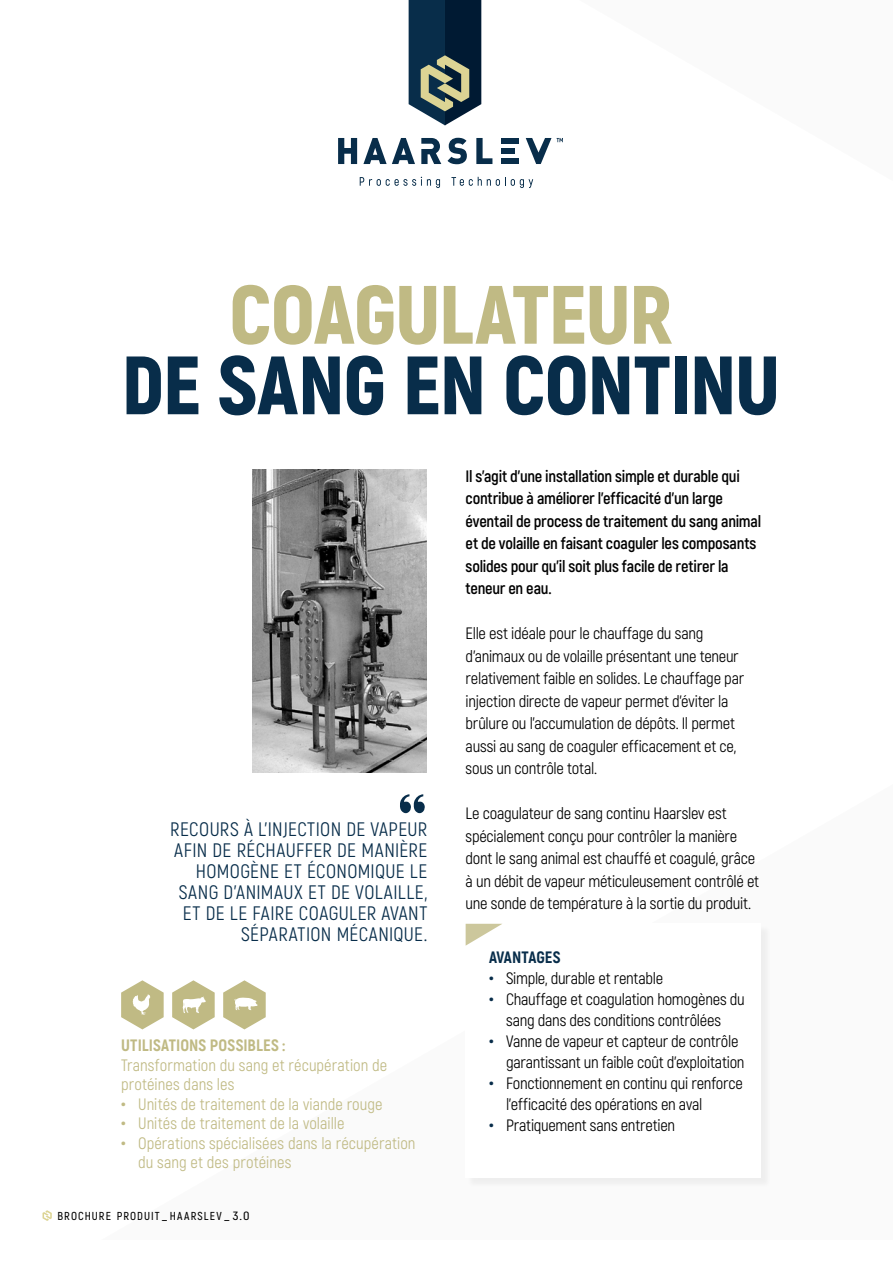
<style>
.page{position:relative;width:893px;height:1263px;background:#fff}
.page>*{position:absolute;margin:0;border:0;box-sizing:border-box;transform-origin:0 0}
.t1{font:900 82.5px "Akrobat";letter-spacing:-.02em;color:#082d4a}
.t2{font:900 82.5px "Akrobat";letter-spacing:-.015em;color:#c0ba84}
.t3{font:19.5px/21px "Akrobat";letter-spacing:.02em;color:#082d4a;text-align:right}
.t4{font:16.5px/22.5px "Akrobat";letter-spacing:-.015em;color:#000}
.t5{font:700 16.5px/22.5px "Akrobat";letter-spacing:-.015em;color:#000}
.t6{font:16.5px/19.5px "Akrobat";letter-spacing:.005em;color:#c0ba84}
.t7{font:800 16.5px "Akrobat";letter-spacing:.01em;color:#c0ba84}
.t8{font:800 16.5px "Akrobat";letter-spacing:.005em;color:#082d4a}
.t9{font:600 11.55px "Akrobat";letter-spacing:.095em;color:#000}
.s1{font-weight:700;font-size:22.5px}
.s2{font-size:12px}
.s3{font-weight:700;font-size:22.5px;color:#082d4a}
</style>
<div class="page">
<svg style="left:43px;top:1210px;width:9px;height:11px"></svg>
<svg style="left:360px;top:177px;width:80px;height:11px"></svg>
<svg style="left:451px;top:177px;width:82px;height:11px"></svg>
<svg style="left:557px;top:138px;width:6px;height:4px"></svg>
<svg style="left:338px;top:138px;width:19px;height:26px"></svg>
<svg style="left:526px;top:138px;width:25px;height:26px"></svg>
<svg style="left:363px;top:138px;width:52px;height:26px"></svg>
<svg style="left:421px;top:138px;width:20px;height:26px"></svg>
<svg style="left:447px;top:138px;width:20px;height:26px"></svg>
<svg style="left:476px;top:138px;width:16px;height:26px"></svg>
<div style="left:501px;top:158px;width:17px;height:6px;background:#082d4a"></div>
<div style="left:501px;top:148px;width:13px;height:6px;background:#082d4a"></div>
<div style="left:501px;top:138px;width:17px;height:6px;background:#082d4a"></div>
<svg style="left:409px;top:0;width:72px;height:125px;background:#384f5b"></svg>
<svg style="left:400px;top:794px;width:25px;height:20px"></svg>
<div style="left:467px;top:925px;width:305px;height:263px;background:#f1f1f1"></div>
<div style="left:466px;top:924px;width:295px;height:254px;background:#fff"></div>
<svg style="left:466px;top:924px;width:36px;height:22px"></svg>
<img style="left:253px;top:470px;width:173px;height:303px">
<svg style="left:172px;top:980px;width:43px;height:49px"></svg>
<svg style="left:223px;top:980px;width:43px;height:49px"></svg>
<svg style="left:121px;top:980px;width:43px;height:49px"></svg>
<h1 class="t2" style="left:229px;top:261px;width:445px">COAGULATEUR</h1>
<h1 class="t1" style="left:121px;top:332px;width:660px">DE SANG EN CONTINU</h1>
<p class="t3" style="left:170px;top:819px;width:259px">RECOURS À L'INJECTION DE VAPEUR<br>AFIN DE RÉCHAUFFER DE MANIÈRE<br>HOMOGÈNE ET ÉCONOMIQUE LE<br>SANG D'ANIMAUX ET DE VOLAILLE,<br>ET DE LE FAIRE COAGULER AVANT<br>SÉPARATION MÉCANIQUE.</p>
<p class="t7" style="left:121px;top:1035px;width:166px">UTILISATIONS POSSIBLES :</p>
<p class="t6" style="left:121px;top:1055px;width:268px">Transformation du sang et récupération de protéines dans les</p>
<p class="t6" style="left:121px;top:1094px;width:263px"><span class="s1">•</span> Unités de traitement de la viande rouge</p>
<p class="t6" style="left:121px;top:1113px;width:225px"><span class="s1">•</span> Unités de traitement de la volaille</p>
<p class="t6" style="left:138px;top:1133px;width:279px;text-indent:-17px"><span class="s1">•</span> Opérations spécialisées dans la récupération du sang et des protéines</p>
<p class="t9" style="left:57px;top:1209px;width:194px">BROCHURE PRODUIT<span class="s2">_</span>HAARSLEV<span class="s2">_ 3.0</span></p>
<p class="t5" style="left:466px;top:464px;width:297px">Il s’agit d’une installation simple et durable qui contribue à améliorer l’efficacité d’un large éventail de process de traitement du sang animal et de volaille en faisant coaguler les composants solides pour qu’il soit plus facile de retirer la teneur en eau.</p>
<p class="t4" style="left:466px;top:622px;width:280px">Elle est idéale pour le chauffage du sang d'animaux ou de volaille présentant une teneur relativement faible en solides. Le chauffage par injection directe de vapeur permet d'éviter la brûlure ou l’accumulation de dépôts. Il permet aussi au sang de coaguler efficacement et ce, sous un contrôle total.</p>
<p class="t4" style="left:466px;top:802px;width:295px">Le coagulateur de sang continu Haarslev est spécialement conçu pour contrôler la manière dont le sang animal est chauffé et coagulé, grâce à un débit de vapeur méticuleusement contrôlé et une sonde de température à la sortie du produit.</p>
<p class="t8" style="left:489px;top:946px;width:73px">AVANTAGES</p>
<p class="t4" style="left:489px;top:967px;width:176px"><span class="s3">•</span> Simple, durable et rentable</p>
<p class="t4" style="left:489px;top:988px;width:257px;line-height:21px;text-align:center"><span class="s3">•</span> Chauffage et coagulation homogènes du sang dans des conditions contrôlées</p>
<p class="t4" style="left:506px;top:1030px;width:240px;line-height:21px;text-indent:-17px"><span class="s3">•</span> Vanne de vapeur et capteur de contrôle garantissant un faible coût d'exploitation</p>
<p class="t4" style="left:506px;top:1072px;width:238px;line-height:21px;text-indent:-17px"><span class="s3">•</span> Fonctionnement en continu qui renforce l'efficacité des opérations en aval</p>
<p class="t4" style="left:489px;top:1114px;width:188px"><span class="s3">•</span> Pratiquement sans entretien</p>
</div>
